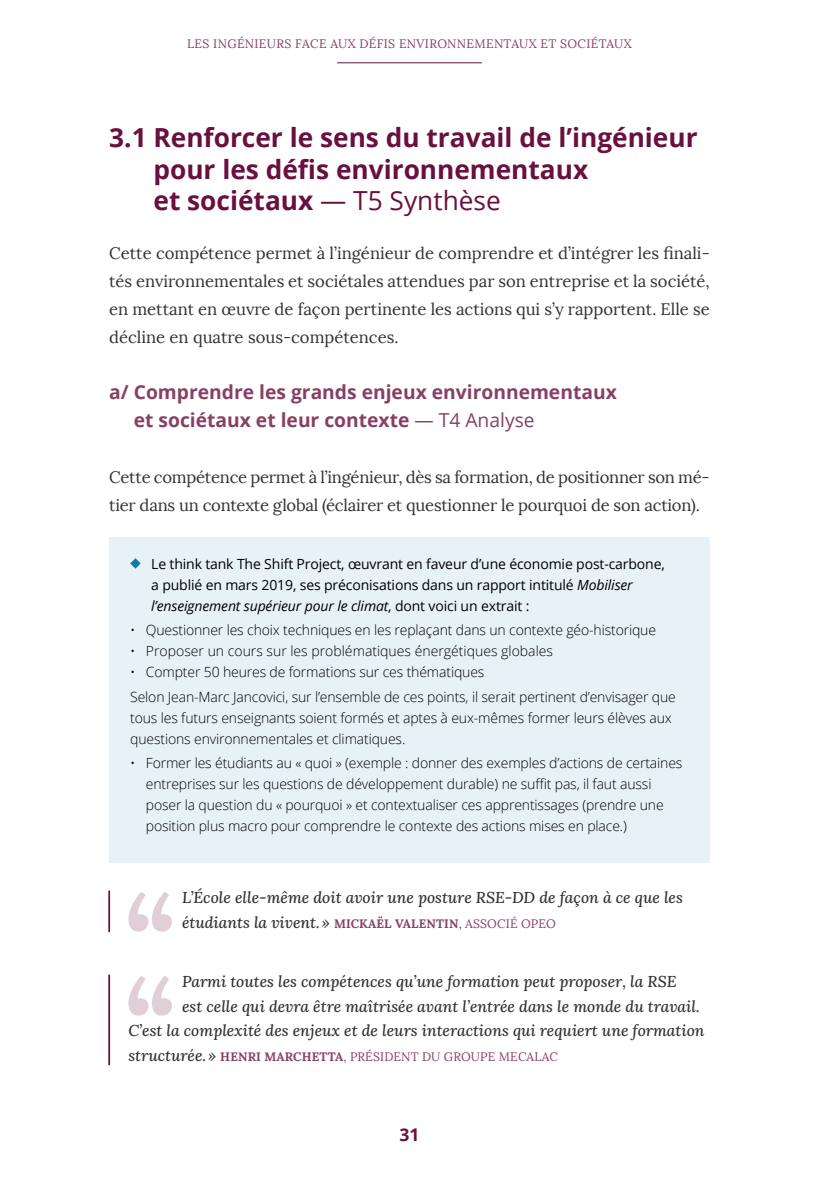
<style>
.page{position:relative;width:819px;height:1191px;background:#fff}
.page>*{position:absolute;margin:0;border:0;box-sizing:border-box;transform-origin:0 0}
.t1{font:700 26.25px/31.5px "Open Sans";color:#69103e}
.t2{font:700 19.25px/28px "Open Sans";color:#874065}
.t3{font:700 17.5px "Open Sans";color:#69103e}
.t4{font:16.62px/28px "Lora";letter-spacing:-.015em;color:#333;text-align:justify}
.t5{font:italic 500 15.75px/24.5px "Lora";color:#333}
.t6{font:300 14px/21px "Open Sans";letter-spacing:-.01em;color:#000}
.t7{font:14px/21px "Open Sans";letter-spacing:-.01em;color:#000}
.t8{font:12.25px "Lora";letter-spacing:.025em;color:#874065}
.s1{font-weight:400}
.s2{font-style:italic}
.s3{font-weight:700;font-style:normal;font-size:12.25px;color:#874065}
.s4{font-weight:400;font-style:normal;font-size:12.25px;color:#874065}
.s5{font-weight:500;font-style:italic;font-size:15.75px;color:#333}
.s6{font-weight:700}
</style>
<div class="page">
<hr style="left:337px;top:62px;width:145px;height:1px;background:#69103e">
<hr style="left:108px;top:890px;width:2px;height:42px;background:#69103e">
<hr style="left:108px;top:974px;width:2px;height:91px;background:#69103e">
<div style="left:109px;top:537px;width:600px;height:326px;background:#e7f2f7"></div>
<svg style="left:130px;top:558px;width:11px;height:10px"></svg>
<svg style="left:128px;top:892px;width:44px;height:39px"></svg>
<svg style="left:128px;top:976px;width:44px;height:39px"></svg>
<p class="t8" style="left:187px;top:36px;width:446px">LES INGÉNIEURS FACE AUX DÉFIS ENVIRONNEMENTAUX ET SOCIÉTAUX</p>
<h1 class="t1" style="left:153px;top:121px;width:545px;text-indent:-44px">3.1 Renforcer le sens du travail de l’ingénieur pour les défis environnementaux<br>et sociétaux <span class="s1">— T5 Synthèse</span></h1>
<p class="t4" style="left:109px;top:239px;width:602px">Cette compétence permet à l’ingénieur de comprendre et d’intégrer les finali&shy;tés environnementales et sociétales attendues par son entreprise et la société, en mettant en œuvre de façon pertinente les actions qui s’y rapportent. Elle se décline en quatre sous-compétences.</p>
<h2 class="t2" style="left:134px;top:378px;width:484px;text-indent:-25px">a/ Comprendre les grands enjeux environnementaux et sociétaux et leur contexte <span class="s1">— T4 Analyse</span></h2>
<p class="t4" style="left:109px;top:463px;width:602px">Cette compétence permet à l’ingénieur, dès sa formation, de positionner son mé&shy;tier dans un contexte global (éclairer et questionner le pourquoi de son action).</p>
<p class="t7" style="left:151px;top:553px;width:515px">Le think tank The Shift Project, œuvrant en faveur d’une économie post-carbone, a publié en mars 2019, ses préconisations dans un rapport intitulé <span class="s2">Mobiliser l’enseignement supérieur pour le climat</span>, dont voici un extrait :</p>
<p class="t6" style="left:130px;top:619px;width:527px">• Questionner les choix techniques en les replaçant dans un contexte géo-historique</p>
<p class="t6" style="left:130px;top:640px;width:424px">• Proposer un cours sur les problématiques énergétiques globales</p>
<p class="t6" style="left:130px;top:659px;width:547px;line-height:24.5px">• Compter 50 heures de formations sur ces thématiques<br>Selon Jean-Marc Jancovici, sur l’ensemble de ces points, il serait pertinent d’envisager que</p>
<p class="t6" style="left:130px;top:707px;width:543px">tous les futurs enseignants soient formés et aptes à eux-mêmes former leurs élèves aux questions environnementales et climatiques.</p>
<p class="t6" style="left:146px;top:752px;width:538px;text-indent:-16px">• Former les étudiants au « quoi » (exemple : donner des exemples d’actions de certaines entreprises sur les questions de développement durable) ne suffit pas, il faut aussi poser la question du « pourquoi » et contextualiser ces apprentissages (prendre une position plus macro pour comprendre le contexte des actions mises en place.)</p>
<p class="t5" style="left:182px;top:885px;width:502px">L’École elle-même doit avoir une posture RSE-DD de façon à ce que les étudiants la vivent.» <span class="s3">MICKAËL VALENTIN</span><span class="s4">, ASSOCIÉ OPEO</span></p>
<p class="t5" style="left:182px;top:969px;width:496px">Parmi toutes les compétences qu’une formation peut proposer, la RSE</p>
<p class="t5" style="left:182px;top:993px;width:519px">est celle qui devra être maîtrisée avant l’entrée dans le monde du travail.</p>
<p class="t5" style="left:128px;top:1018px;width:577px">C’est la complexité des enjeux et de leurs interactions qui requiert une formation</p>
<p class="t8" style="left:128px;top:1049px;width:431px"><span class="s5">structurée.»</span> <span class="s6">HENRI MARCHETTA</span>, PRÉSIDENT DU GROUPE MECALAC</p>
<p class="t3" style="left:399px;top:1122px;width:21px">31</p>
</div>
